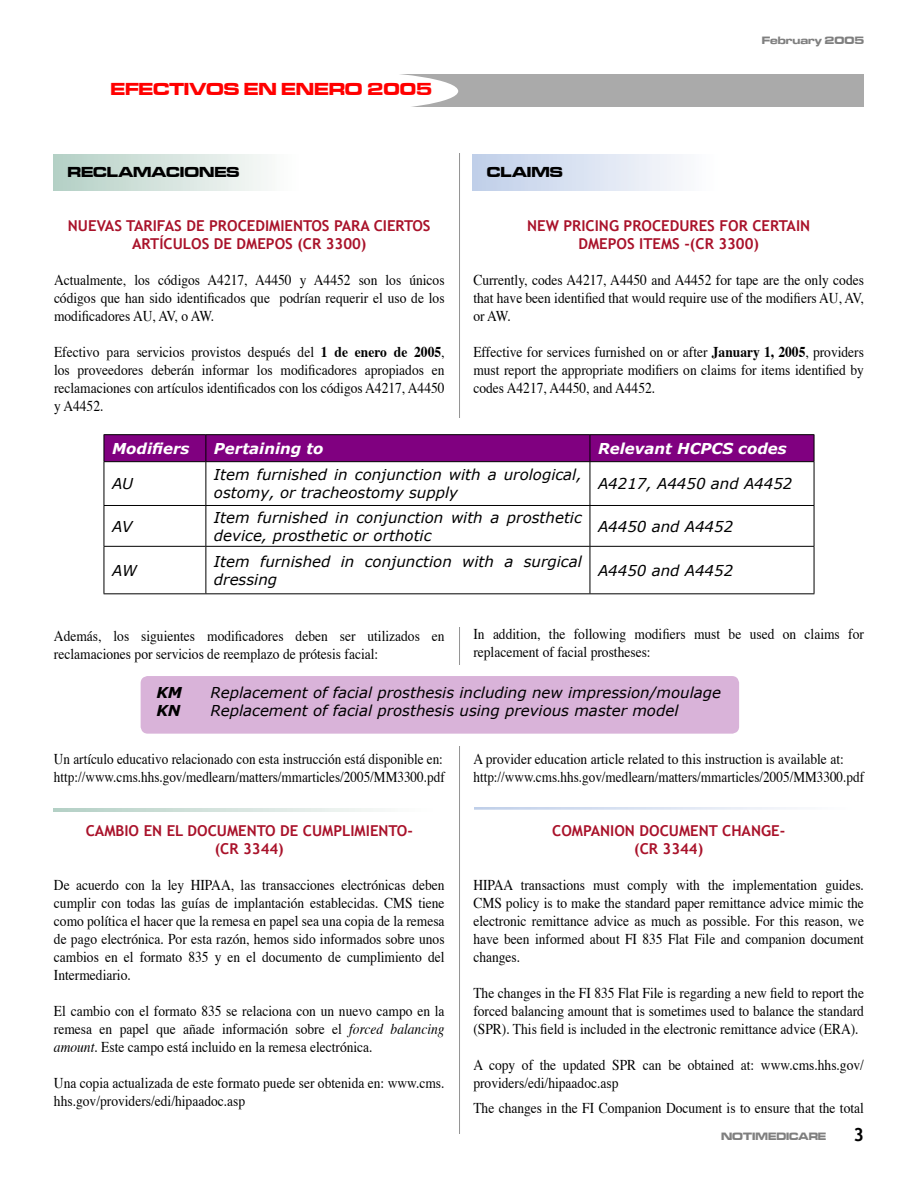
<style>
.page{position:relative;width:918px;height:1188px;background:#fff}
.page>*{position:absolute;margin:0;border:0;box-sizing:border-box;transform-origin:0 0}
.t1{font:18px "Microgramma D Bold Exte";color:#f00}
.t2{font:700 18px "Trebuchet MS";color:#000}
.Normal__Web{font:15px/18px "Times";color:#000;text-align:justify;scale:.9 1}
.t3{font:italic 15px/18px "Verdana";color:#000}
.Normal__Web-2{font:15px "Times";color:#000;scale:.88 1}
.t4{font:700 15px/18px "Trebuchet MS";color:#a9122a;text-align:center}
.t5{font:italic 700 15px "Verdana";color:#fff}
.Title_Microgram_10{font:15px "Microgramma D Bold Exte";color:#000}
.t6{font:italic 700 15px "Verdana";color:#000}
.t7{font:10.95px "Microgramma D Bold Exte";color:#7f7f7f}
.s1{font-weight:700}
.s2{font-style:italic}
</style>
<div class="page">
<hr style="left:459px;top:54px;width:1px;height:1080px;background:#939393">
<div style="left:448px;top:665px;width:23px;height:81px;background:#fff"></div>
<div style="left:448px;top:419px;width:23px;height:208px;background:#fff"></div>
<div style="left:54px;top:154px;width:248px;height:37px;background:linear-gradient(to right,#b4d0c5,#fffefe)"></div>
<div style="left:472px;top:154px;width:248px;height:37px;background:linear-gradient(to right,#bfcee9,#fffefe)"></div>
<div style="left:141px;top:676px;width:598px;height:58px;background:#d9b3d9"></div>
<svg style="left:54px;top:808px;width:329px;height:3px"></svg>
<div style="left:474px;top:807px;width:383px;height:3px;border:2px solid #fff"></div>
<div style="left:451px;top:48px;width:22px;height:105px;background:#fff"></div>
<div style="left:369px;top:74px;width:495px;height:32px;background:#aaa"></div>
<div style="left:205px;top:71px;width:253px;height:40px;background:#fff;border-radius:50%"></div>
<hr style="left:104px;top:434px;width:102px;height:1px;background:#000">
<hr style="left:206px;top:434px;width:384px;height:1px;background:#000">
<hr style="left:590px;top:434px;width:224px;height:1px;background:#000">
<div style="left:104px;top:435px;width:711px;height:27px;background:#800080"></div>
<hr style="left:104px;top:461px;width:102px;height:1px;background:#000">
<hr style="left:104px;top:462px;width:1px;height:43px;background:#000">
<hr style="left:206px;top:461px;width:384px;height:1px;background:#000">
<hr style="left:206px;top:462px;width:1px;height:43px;background:#000">
<hr style="left:590px;top:461px;width:224px;height:1px;background:#000">
<hr style="left:590px;top:462px;width:1px;height:43px;background:#000">
<hr style="left:814px;top:462px;width:1px;height:43px;background:#000">
<hr style="left:104px;top:505px;width:102px;height:1px;background:#000">
<hr style="left:104px;top:506px;width:1px;height:40px;background:#000">
<hr style="left:206px;top:505px;width:384px;height:1px;background:#000">
<hr style="left:206px;top:506px;width:1px;height:40px;background:#000">
<hr style="left:590px;top:505px;width:224px;height:1px;background:#000">
<hr style="left:590px;top:506px;width:1px;height:40px;background:#000">
<hr style="left:814px;top:506px;width:1px;height:40px;background:#000">
<hr style="left:104px;top:546px;width:102px;height:1px;background:#000">
<hr style="left:104px;top:547px;width:1px;height:46px;background:#000">
<hr style="left:206px;top:546px;width:384px;height:1px;background:#000">
<hr style="left:206px;top:547px;width:1px;height:46px;background:#000">
<hr style="left:590px;top:546px;width:224px;height:1px;background:#000">
<hr style="left:590px;top:547px;width:1px;height:46px;background:#000">
<hr style="left:814px;top:547px;width:1px;height:46px;background:#000">
<hr style="left:104px;top:593px;width:102px;height:1px;background:#000">
<hr style="left:206px;top:593px;width:384px;height:1px;background:#000">
<hr style="left:590px;top:593px;width:224px;height:1px;background:#000">
<p class="t1" style="left:111px;top:77px;width:323px">EFECTIVOS EN ENERO 2005</p>
<p class="Title_Microgram_10" style="left:68px;top:162px;width:173px">RECLAMACIONES</p>
<p class="t4" style="left:68px;top:217px;width:364px">NUEVAS TARIFAS DE PROCEDIMIENTOS PARA CIERTOS<br>ARTÍCULOS DE DMEPOS (CR 3300)</p>
<p class="Normal__Web" style="left:54px;top:272px;width:436px">Actualmente, los códigos A4217, A4450 y A4452 son los únicos códigos que han sido identificados que podrían requerir el uso de los modificadores AU, AV, o AW.</p>
<p class="Normal__Web" style="left:54px;top:344px;width:436px">Efectivo para servicios provistos después del <span class="s1">1 de enero de 2005</span>, los proveedores deberán informar los modificadores apropiados en reclamaciones con artículos identificados con los códigos A4217, A4450 y A4452.</p>
<p class="Title_Microgram_10" style="left:487px;top:162px;width:77px">CLAIMS</p>
<p class="t7" style="left:762px;top:33px;width:104px">February 2005</p>
<p class="t4" style="left:527px;top:217px;width:284px">NEW PRICING PROCEDURES FOR CERTAIN</p>
<p class="t4" style="left:578px;top:235px;width:182px">DMEPOS ITEMS -(CR 3300)</p>
<p class="Normal__Web" style="left:473px;top:272px;width:436px">Currently, codes A4217, A4450 and A4452 for tape are the only codes that have been identified that would require use of the modifiers AU, AV, or AW.</p>
<p class="Normal__Web" style="left:473px;top:344px;width:436px">Effective for services furnished on or after <span class="s1">January 1, 2005</span>, providers must report the appropriate modifiers on claims for items identified by codes A4217, A4450, and A4452.</p>
<p class="t5" style="left:112px;top:439px;width:79px">Modifiers</p>
<p class="t5" style="left:214px;top:439px;width:111px">Pertaining to</p>
<p class="t5" style="left:598px;top:439px;width:190px">Relevant HCPCS codes</p>
<p class="t3" style="left:112px;top:474px;width:23px">AU</p>
<p class="t3" style="left:214px;top:465px;width:369px">Item furnished in conjunction with a urological, ostomy, or tracheostomy supply</p>
<p class="t3" style="left:598px;top:474px;width:196px">A4217, A4450 and A4452</p>
<p class="t3" style="left:112px;top:517px;width:22px">AV</p>
<p class="t3" style="left:214px;top:508px;width:369px">Item furnished in conjunction with a prosthetic device, prosthetic or orthotic</p>
<p class="t3" style="left:598px;top:517px;width:137px">A4450 and A4452</p>
<p class="t3" style="left:112px;top:561px;width:27px">AW</p>
<p class="t3" style="left:214px;top:552px;width:369px">Item furnished in conjunction with a surgical dressing</p>
<p class="t3" style="left:598px;top:561px;width:137px">A4450 and A4452</p>
<p class="Normal__Web" style="left:54px;top:628px;width:436px">Además, los siguientes modificadores deben ser utilizados en reclamaciones por servicios de reemplazo de prótesis facial:</p>
<p class="Normal__Web" style="left:473px;top:626px;width:435px">In addition, the following modifiers must be used on claims for replacement of facial prostheses:</p>
<p class="t6" style="left:156px;top:683px;width:27px">KM</p>
<p class="t3" style="left:210px;top:683px;width:512px">Replacement of facial prosthesis including new impression/moulage</p>
<p class="t6" style="left:156px;top:701px;width:26px">KN</p>
<p class="t3" style="left:210px;top:701px;width:470px">Replacement of facial prosthesis using previous master model</p>
<p class="Normal__Web-2" style="left:54px;top:749px;width:444px">Un artículo educativo relacionado con esta instrucción está disponible en:</p>
<p class="Normal__Web-2" style="left:54px;top:767px;width:446px">http://www.cms.hhs.gov/medlearn/matters/mmarticles/2005/MM3300.pdf</p>
<p class="t4" style="left:86px;top:821px;width:329px">CAMBIO EN EL DOCUMENTO DE CUMPLIMIENTO-</p>
<p class="t4" style="left:215px;top:839px;width:71px">(CR 3344)</p>
<p class="Normal__Web" style="left:54px;top:876px;width:436px">De acuerdo con la ley HIPAA, las transacciones electrónicas deben cumplir con todas las guías de implantación establecidas. CMS tiene como política el hacer que la remesa en papel sea una copia de la remesa de pago electrónica. Por esta razón, hemos sido informados sobre unos cambios en el formato 835 y en el documento de cumplimiento del Intermediario.</p>
<p class="Normal__Web" style="left:54px;top:1002px;width:436px">El cambio con el formato 835 se relaciona con un nuevo campo en la remesa en papel que añade información sobre el <span class="s2">forced balancing amount</span>. Este campo está incluido en la remesa electrónica.</p>
<p class="Normal__Web" style="left:54px;top:1074px;width:436px">Una copia actualizada de este formato puede ser obtenida en: www.cms. hhs.gov/providers/edi/hipaadoc.asp</p>
<p class="Normal__Web" style="left:473px;top:751px;width:413px">A provider education article related to this instruction is available at:</p>
<p class="Normal__Web-2" style="left:473px;top:767px;width:446px">http://www.cms.hhs.gov/medlearn/matters/mmarticles/2005/MM3300.pdf</p>
<p class="t4" style="left:552px;top:822px;width:235px">COMPANION DOCUMENT CHANGE-</p>
<p class="t4" style="left:634px;top:840px;width:71px">(CR 3344)</p>
<p class="Normal__Web" style="left:473px;top:877px;width:436px">HIPAA transactions must comply with the implementation guides.<br>CMS policy is to make the standard paper remittance advice mimic the electronic remittance advice as much as possible. For this reason, we have been informed about FI 835 Flat File and companion document changes.</p>
<p class="Normal__Web" style="left:473px;top:985px;width:436px">The changes in the FI 835 Flat File is regarding a new field to report the forced balancing amount that is sometimes used to balance the standard (SPR). This field is included in the electronic remittance advice (ERA).</p>
<p class="Normal__Web" style="left:473px;top:1057px;width:435px">A copy of the updated SPR can be obtained at: www.cms.hhs.gov/ providers/edi/hipaadoc.asp</p>
<p class="Normal__Web" style="left:473px;top:1100px;width:435px">The changes in the FI Companion Document is to ensure that the total</p>
<p class="t7" style="left:721px;top:1129px;width:107px">NOTIMEDICARE</p>
<p class="t2" style="left:853px;top:1124px;width:12px">3</p>
</div>
